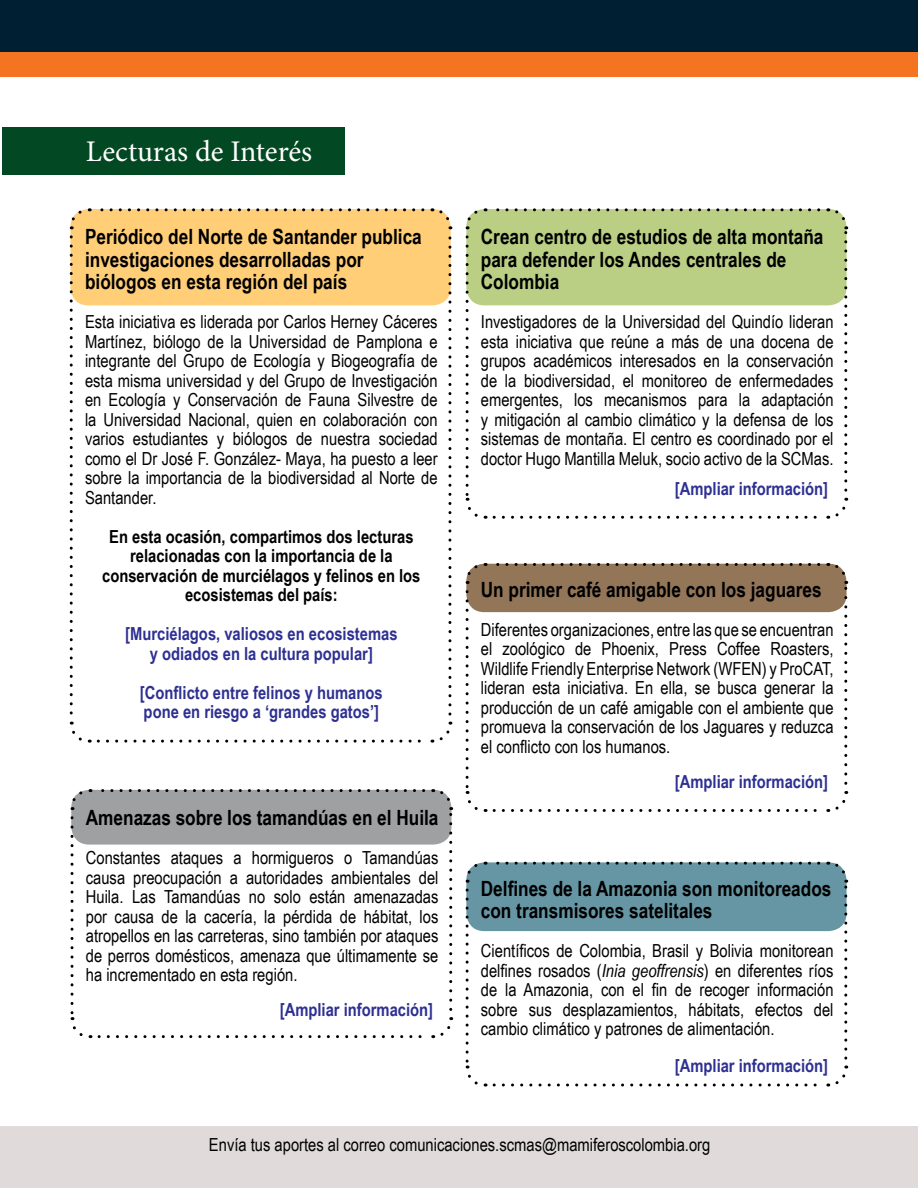
<style>
.page{position:relative;width:918px;height:1188px;background:#fff}
.page>*{position:absolute;margin:0;border:0;box-sizing:border-box;transform-origin:0 0}
.t1{font:30px "Minion Pro";color:#fff}
.t2{font:700 21px/22.5px "Arial Narrow";color:#000}
.t3{font:18px/19.5px "Arial Narrow";color:#000;text-align:justify}
.t4{font:700 18px/19.5px "Arial Narrow";color:#2e3092;text-align:center}
.t5{font:700 18px/19.5px "Arial Narrow";color:#000;text-align:center}
.s1{font-style:italic}
</style>
<div class="page">
<div style="left:0;top:0;width:918px;height:52px;background:#001f32"></div>
<div style="left:0;top:52px;width:918px;height:25px;background:#f47421"></div>
<div style="left:70px;top:209px;width:381px;height:96px;background:#ffce77;border-radius:18px"></div>
<div style="left:466px;top:209px;width:381px;height:96px;background:#bacf83;border-radius:18px"></div>
<div style="left:71px;top:790px;width:381px;height:55px;background:#9ea0a1;border-radius:18px"></div>
<div style="left:466px;top:564px;width:381px;height:48px;background:#937558;border-radius:18px"></div>
<div style="left:466px;top:862px;width:381px;height:69px;background:#6696a4;border-radius:18px"></div>
<div style="left:2px;top:128px;width:342px;height:47px;background:#024923"></div>
<svg style="left:70px;top:237px;width:20px;height:506px"></svg>
<svg style="left:98px;top:722px;width:355px;height:21px"></svg>
<svg style="left:432px;top:208px;width:20px;height:506px"></svg>
<svg style="left:69px;top:208px;width:354px;height:21px"></svg>
<svg style="left:465px;top:237px;width:21px;height:282px"></svg>
<svg style="left:494px;top:498px;width:355px;height:21px"></svg>
<svg style="left:828px;top:208px;width:20px;height:282px"></svg>
<svg style="left:465px;top:208px;width:354px;height:21px"></svg>
<svg style="left:70px;top:818px;width:21px;height:221px"></svg>
<svg style="left:99px;top:1017px;width:355px;height:21px"></svg>
<svg style="left:433px;top:789px;width:19px;height:220px"></svg>
<svg style="left:70px;top:789px;width:354px;height:21px"></svg>
<svg style="left:465px;top:592px;width:21px;height:220px"></svg>
<svg style="left:494px;top:791px;width:355px;height:21px"></svg>
<svg style="left:828px;top:563px;width:20px;height:220px"></svg>
<svg style="left:465px;top:563px;width:354px;height:21px"></svg>
<svg style="left:465px;top:890px;width:21px;height:197px"></svg>
<svg style="left:494px;top:1066px;width:355px;height:21px"></svg>
<svg style="left:828px;top:861px;width:20px;height:197px"></svg>
<svg style="left:465px;top:861px;width:354px;height:22px"></svg>
<hr style="left:0;top:1126px;width:1px;height:62px;background:#e0dbda">
<div style="left:2px;top:1126px;width:916px;height:62px;background:#e0dbda"></div>
<h1 class="t1" style="left:86px;top:132px;width:228px">Lecturas de Interés</h1>
<p class="t2" style="left:85px;top:225px;width:338px">Periódico del Norte de Santander publica investigaciones desarrolladas por biólogos en esta región del país</p>
<p class="t3" style="left:85px;top:312px;width:354px">Esta iniciativa es liderada por Carlos Herney Cáceres Martínez, biólogo de la Universidad de Pamplona e integrante del Grupo de Ecología y Biogeografía de esta misma universidad y del Grupo de Investigación en Ecología y Conservación de Fauna Silvestre de la Universidad Nacional, quien en colaboración con varios estudiantes y biólogos de nuestra sociedad como el Dr José F. González- Maya, ha puesto a leer sobre la importancia de la biodiversidad al Norte de Santander.</p>
<p class="t5" style="left:102px;top:526px;width:320px">En esta ocasión, compartimos dos lecturas relacionadas con la importancia de la conservación de murciélagos y felinos en los ecosistemas del país:</p>
<p class="t4" style="left:125px;top:623px;width:274px">[Murciélagos, valiosos en ecosistemas y odiados en la cultura popular]</p>
<p class="t4" style="left:140px;top:682px;width:244px;text-align:left">[Conflicto entre felinos y humanos pone en riesgo a ‘grandes gatos’]</p>
<p class="t2" style="left:86px;top:806px;width:354px">Amenazas sobre los tamandúas en el Huila</p>
<p class="t3" style="left:86px;top:847px;width:354px">Constantes ataques a hormigueros o Tamandúas causa preocupación a autoridades ambientales del Huila. Las Tamandúas no solo están amenazadas por causa de la cacería, la pérdida de hábitat, los atropellos en las carreteras, sino también por ataques de perros domésticos, amenaza que últimamente se ha incrementado en esta región.</p>
<p class="t4" style="left:280px;top:999px;width:155px">[Ampliar información]</p>
<p class="t2" style="left:481px;top:225px;width:344px">Crean centro de estudios de alta montaña para defender los Andes centrales de<br>Colombia</p>
<p class="t3" style="left:481px;top:312px;width:354px">Investigadores de la Universidad del Quindío lideran esta iniciativa que reúne a más de una docena de grupos académicos interesados en la conservación de la biodiversidad, el monitoreo de enfermedades emergentes, los mecanismos para la adaptación y mitigación al cambio climático y la defensa de los sistemas de montaña. El centro es coordinado por el doctor Hugo Mantilla Meluk, socio activo de la SCMas.</p>
<p class="t4" style="left:675px;top:478px;width:155px">[Ampliar información]</p>
<p class="t2" style="left:481px;top:577px;width:342px">Un primer café amigable con los jaguares</p>
<p class="t3" style="left:481px;top:619px;width:354px">Diferentes organizaciones, entre las que se encuentran el zoológico de Phoenix, Press Coffee Roasters, Wildlife Friendly Enterprise Network (WFEN) y ProCAT, lideran esta iniciativa. En ella, se busca generar la producción de un café amigable con el ambiente que promueva la conservación de los Jaguares y reduzca el conflicto con los humanos.</p>
<p class="t4" style="left:675px;top:771px;width:155px">[Ampliar información]</p>
<p class="t2" style="left:481px;top:876px;width:352px">Delfines de la Amazonia son monitoreados con transmisores satelitales</p>
<p class="t3" style="left:481px;top:940px;width:354px">Científicos de Colombia, Brasil y Bolivia monitorean delfines rosados (<span class="s1">Inia geoffrensis</span>) en diferentes ríos de la Amazonia, con el fin de recoger información sobre sus desplazamientos, hábitats, efectos del cambio climático y patrones de alimentación.</p>
<p class="t4" style="left:675px;top:1055px;width:155px">[Ampliar información]</p>
<p class="t3" style="left:209px;top:1134px;width:503px">Envía tus aportes al correo comunicaciones.scmas@mamiferoscolombia.org</p>
</div>
